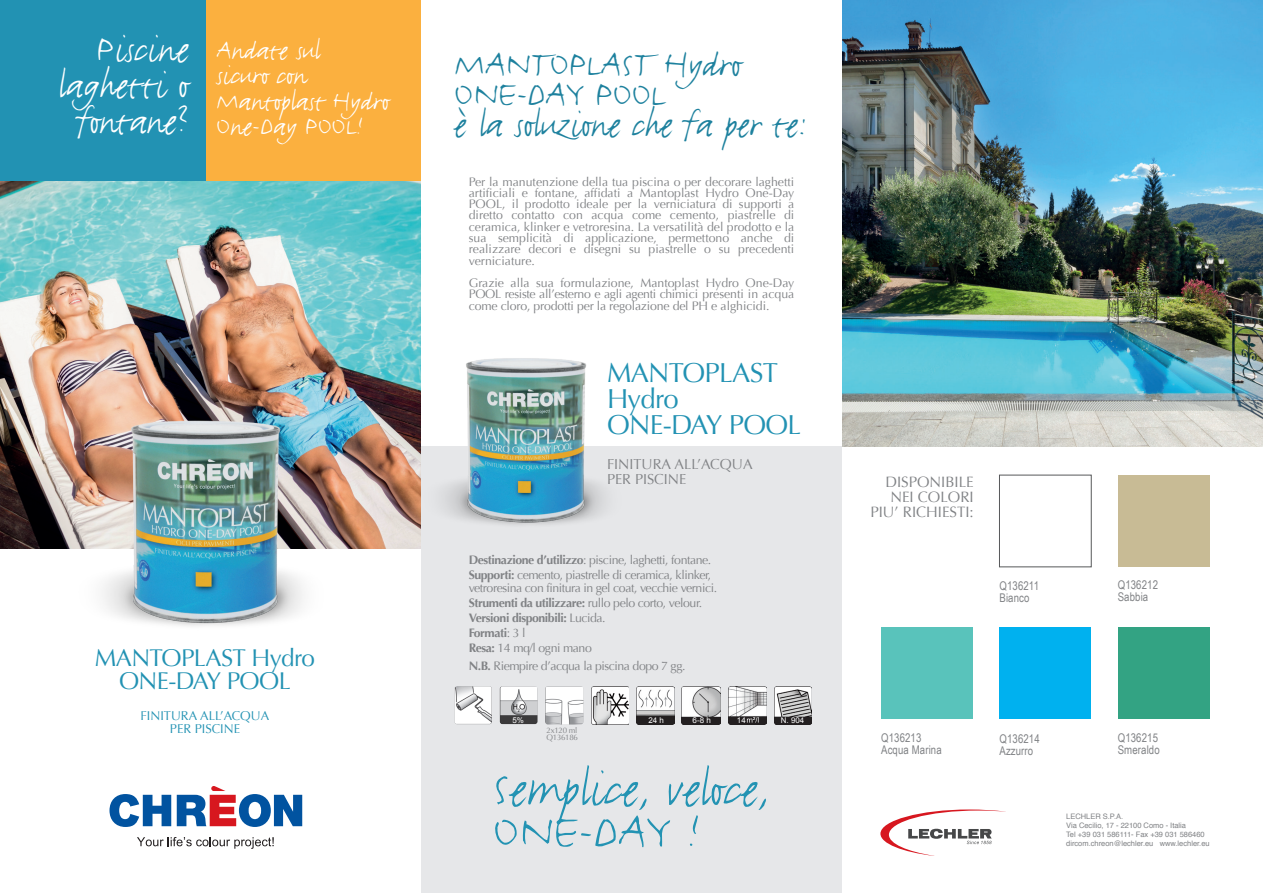
<style>
.page{position:relative;width:1263px;height:893px;background:#fff}
.page>*{position:absolute;margin:0;border:0;box-sizing:border-box;transform-origin:0 0}
.t1{font:42.45px/36px "FF Justlefthand";color:#fff;text-align:right}
.t2{font:41.25px/30.2px "FF Justlefthand";color:#1d819e}
.t3{font:30.15px/25.5px "FF Justlefthand";color:#fff}
.t4{font:27.45px/26px "Optima";letter-spacing:-.025em;color:#2292b3}
.t5{font:24.15px/23px "Optima";letter-spacing:-.025em;color:#2292b3;text-align:center}
.t6{font:15px/15px "Optima";color:#808285;text-align:right}
.t7{font:14.4px/14.4px "Optima";color:#808285}
.t8{font:12.75px/12.8px "Optima";color:#2292b3;text-align:center}
.t9{font:12.3px/11.2px "Optima";letter-spacing:-.035em;color:#808285}
.t10{font:12px/12px "Arial Narrow";letter-spacing:.01em;color:#808285}
.t11{font:8.1px "Arial";color:#fff}
.t12{font:7.95px/6.6px "Optima";letter-spacing:-.035em;color:#808285}
.t13{font:7.95px "Arial";color:#fff}
.t14{font:7.5px/9px "Helvetica";color:#808285}
.s1{font-weight:700}
</style>
<div class="page">
<img style="left:0;top:181px;width:421px;height:187px">
<img style="left:842px;top:0;width:421px;height:446px">
<div style="left:202px;top:0;width:219px;height:181px;background:#fbb03f"></div>
<svg style="left:137px;top:837px;width:137px;height:12px"></svg>
<svg style="left:109px;top:794px;width:62px;height:33px"></svg>
<svg style="left:177px;top:786px;width:125px;height:41px"></svg>
<div style="left:0;top:0;width:206px;height:181px;background:#2292b3"></div>
<img style="left:0;top:368px;width:357px;height:258px">
<div style="left:421px;top:446px;width:421px;height:447px;background:#e6e7e9"></div>
<img style="left:357px;top:316px;width:249px;height:233px">
<img style="left:454px;top:686px;width:38px;height:38px">
<img style="left:500px;top:686px;width:37px;height:38px">
<img style="left:545px;top:686px;width:38px;height:38px">
<img style="left:682px;top:686px;width:38px;height:38px">
<img style="left:637px;top:686px;width:37px;height:38px">
<img style="left:728px;top:686px;width:38px;height:38px">
<svg style="left:747px;top:717px;width:12px;height:6px"></svg>
<img style="left:774px;top:686px;width:38px;height:38px">
<svg style="left:495px;top:765px;width:271px;height:83px"></svg>
<div style="left:1118px;top:475px;width:91px;height:92px;background:#c8bb95"></div>
<div style="left:1118px;top:627px;width:91px;height:92px;background:#33a383"></div>
<div style="left:999px;top:627px;width:92px;height:92px;background:#00b1ef"></div>
<div style="left:881px;top:627px;width:92px;height:92px;background:#59c3bb"></div>
<svg style="left:880px;top:809px;width:126px;height:47px"></svg>
<img style="left:592px;top:686px;width:37px;height:38px">
<h1 class="t1" style="left:59px;top:32px;width:132px">Piscine laghetti o fontane?</h1>
<h3 class="t3" style="left:217px;top:38px;width:174px">Andate sul<br>sicuro con<br>Mantoplast Hydro<br>One-Day POOL!</h3>
<h3 class="t5" style="left:95px;top:646px;width:222px">MANTOPLAST Hydro<br>ONE-DAY POOL</h3>
<p class="t8" style="left:141px;top:709px;width:130px">FINITURA ALL’ACQUA<br>PER PISCINE</p>
<h2 class="t2" style="left:454px;top:50px;width:355px">MANTOPLAST Hydro<br>ONE-DAY POOL<br>è la soluzione che fa per te:</h2>
<p class="t9" style="left:469px;top:176px;width:327px;text-align:justify">Per la manutenzione della tua piscina o per decorare laghetti artificiali e fontane, affidati a Mantoplast Hydro One-Day POOL, il prodotto ideale per la verniciatura di supporti a diretto contatto con acqua come cemento, piastrelle di ceramica, klinker e vetroresina. La versatilità del prodotto e la sua semplicità di applicazione, permettono anche di realizzare decori e disegni su piastrelle o su precedenti verniciature.</p>
<p class="t9" style="left:469px;top:277px;width:327px;text-align:justify">Grazie alla sua formulazione, Mantoplast Hydro One-Day POOL resiste all’esterno e agli agenti chimici presenti in acqua come cloro, prodotti per la regolazione del PH e alghicidi.</p>
<h3 class="t4" style="left:607px;top:360px;width:196px">MANTOPLAST<br>Hydro<br>ONE-DAY POOL</h3>
<p class="t7" style="left:607px;top:457px;width:147px">FINITURA ALL’ACQUA<br>PER PISCINE</p>
<p class="t9" style="left:469px;top:552px;width:244px;line-height:15px"><span class="s1">Destinazione d’utilizzo</span>: piscine, laghetti, fontane.<br><span class="s1">Supporti:</span> cemento, piastrelle di ceramica, klinker,</p>
<p class="t9" style="left:469px;top:581px;width:250px;line-height:15px">vetroresina con finitura in gel coat, vecchie vernici.<br><span class="s1">Strumenti da utilizzare:</span> rullo pelo corto, velour.<br><span class="s1">Versioni disponibili:</span> Lucida.<br><span class="s1">Formati</span>: 3 l<br><span class="s1">Resa:</span> 14 mq/l ogni mano</p>
<p class="t9" style="left:469px;top:661px;width:218px"><span class="s1">N.B.</span> Riempire d’acqua la piscina dopo 7 gg.</p>
<p class="t13" style="left:512px;top:715px;width:13px">5%</p>
<p class="t13" style="left:648px;top:715px;width:17px">24 h</p>
<p class="t11" style="left:692px;top:715px;width:20px">6-8 h</p>
<p class="t13" style="left:737px;top:715px;width:10px">14</p>
<p class="t13" style="left:781px;top:715px;width:25px">N. 904</p>
<p class="t12" style="left:547px;top:727px;width:33px">2x120 ml<br>Q136186</p>
<p class="t6" style="left:870px;top:474px;width:105px">DISPONIBILE<br>NEI COLORI<br>PIU’ RICHIESTI:</p>
<p class="t10" style="left:999px;top:579px;width:41px">Q136211<br>Bianco</p>
<p class="t10" style="left:1118px;top:579px;width:42px">Q136212<br>Sabbia</p>
<p class="t10" style="left:881px;top:732px;width:62px">Q136213<br>Acqua Marina</p>
<p class="t10" style="left:999px;top:732px;width:42px">Q136214<br>Azzurro</p>
<p class="t10" style="left:1118px;top:732px;width:43px">Q136215<br>Smeraldo</p>
<p class="t14" style="left:1066px;top:812px;width:145px">LECHLER S.P.A.<br>Via Cecilio, 17 - 22100 Como - Italia<br>Tel +39 031 586111- Fax +39 031 586460 dircom.chreon@lechler.eu www.lechler.eu</p>
</div>
